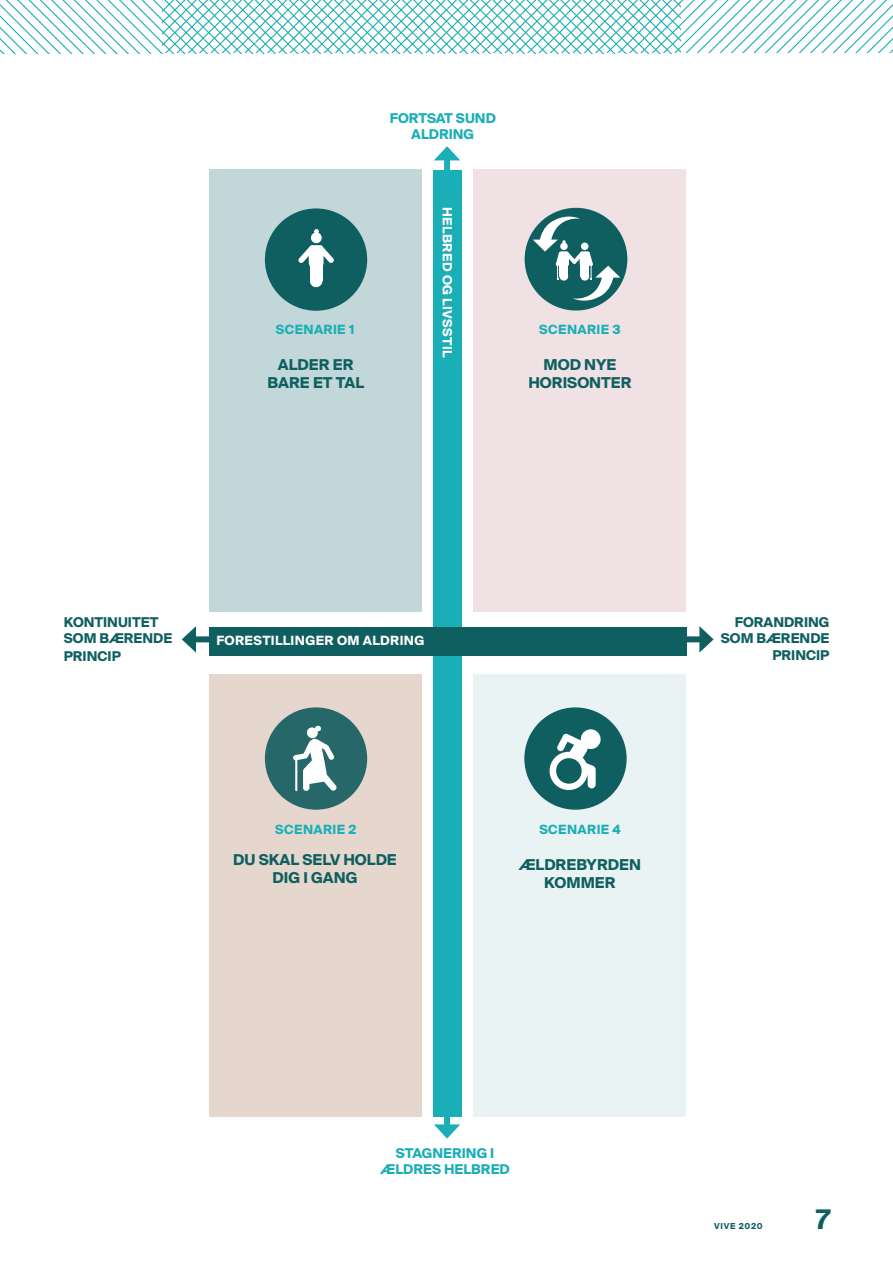
<style>
.page{position:relative;width:893px;height:1263px;background:#fff}
.page>*{position:absolute;margin:0;border:0;box-sizing:border-box;transform-origin:0 0}
.t1{font:700 27px "Suisse Intl";color:#105f60}
.t2{font:700 15px/18px "Suisse Intl";color:#105f60;text-align:center}
.t3{font:700 13.5px/16.5px "Suisse Intl";color:#105f60}
.t4{font:700 13.5px/16.5px "Suisse Intl";color:#1aaeb6;text-align:center}
.t5{font:700 12.75px "Suisse Intl";letter-spacing:.025em;color:#fff}
.t6{font:700 12.75px "Suisse Intl";letter-spacing:.025em;color:#1aaeb6}
.t7{font:8.25px "Suisse Intl Bold 7";letter-spacing:.09em;color:#105f60}
</style>
<div class="page">
<svg style="left:681px;top:0;width:212px;height:52px"></svg>
<svg style="left:0;top:0;width:681px;height:54px"></svg>
<div style="left:434px;top:170px;width:28px;height:946px;background:#1aaeb6"></div>
<div style="left:474px;top:170px;width:212px;height:442px;background:#f0e2e4"></div>
<div style="left:209px;top:170px;width:213px;height:442px;background:#c1d7da"></div>
<div style="left:209px;top:674px;width:213px;height:442px;background:#e5d7cd"></div>
<div style="left:473px;top:674px;width:213px;height:442px;background:#eaf3f4"></div>
<div style="left:191px;top:636px;width:514px;height:6px;background:#105f60"></div>
<svg style="left:182px;top:626px;width:14px;height:27px"></svg>
<svg style="left:699px;top:626px;width:15px;height:27px"></svg>
<div style="left:444px;top:155px;width:6px;height:975px;background:#1aaeb6"></div>
<svg style="left:434px;top:146px;width:26px;height:14px"></svg>
<svg style="left:434px;top:1124px;width:26px;height:15px"></svg>
<div style="left:209px;top:627px;width:478px;height:28px;background:#105f60"></div>
<div style="left:265px;top:208px;width:102px;height:103px;background:#105f60;border-radius:50%"></div>
<div style="left:311px;top:232px;width:11px;height:11px;background:#fff;border-radius:50%"></div>
<div style="left:310px;top:252px;width:12px;height:29px;background:#fff"></div>
<div style="left:310px;top:275px;width:12px;height:12px;background:#fff;border-radius:50%"></div>
<svg style="left:314px;top:229px;width:5px;height:4px"></svg>
<svg style="left:298px;top:245px;width:36px;height:22px"></svg>
<div style="left:524px;top:707px;width:103px;height:103px;background:#105f60;border-radius:50%"></div>
<svg style="left:550px;top:729px;width:51px;height:61px"></svg>
<div style="left:265px;top:707px;width:102px;height:103px;background:#26686a;border-radius:50%"></div>
<svg style="left:293px;top:726px;width:43px;height:65px"></svg>
<div style="left:525px;top:208px;width:102px;height:103px;background:#105f60;border-radius:50%"></div>
<svg style="left:533px;top:215px;width:87px;height:87px"></svg>
<p class="t4" style="left:390px;top:110px;width:108px">FORTSAT SUND<br>ALDRING</p>
<p class="t5" style="left:455px;top:207px;width:152px;rotate:90deg">HELBRED OG LIVSSTIL</p>
<p class="t6" style="left:276px;top:322px;width:80px">SCENARIE 1</p>
<p class="t6" style="left:539px;top:322px;width:83px">SCENARIE 3</p>
<p class="t2" style="left:528px;top:356px;width:105px">MOD NYE<br>HORISONTER</p>
<p class="t2" style="left:267px;top:356px;width:98px">ALDER ER<br>BARE ET TAL</p>
<p class="t3" style="left:64px;top:614px;width:110px">KONTINUITET<br>SOM BÆRENDE</p>
<p class="t3" style="left:64px;top:648px;width:59px">PRINCIP</p>
<p class="t5" style="left:216px;top:633px;width:209px">FORESTILLINGER OM ALDRING</p>
<p class="t6" style="left:275px;top:822px;width:83px">SCENARIE 2</p>
<p class="t2" style="left:233px;top:851px;width:165px">DU SKAL SELV HOLDE<br>DIG I GANG</p>
<p class="t6" style="left:539px;top:822px;width:83px">SCENARIE 4</p>
<p class="t2" style="left:519px;top:855px;width:123px">ÆLDREBYRDEN<br>KOMMER</p>
<p class="t3" style="left:721px;top:614px;width:110px;text-align:right">FORANDRING<br>SOM BÆRENDE<br>PRINCIP</p>
<p class="t4" style="left:380px;top:1145px;width:131px">STAGNERING I<br>ÆLDRES HELBRED</p>
<p class="t7" style="left:714px;top:1221px;width:50px">VIVE 2020</p>
<h1 class="t1" style="left:816px;top:1203px;width:16px">7</h1>
</div>
